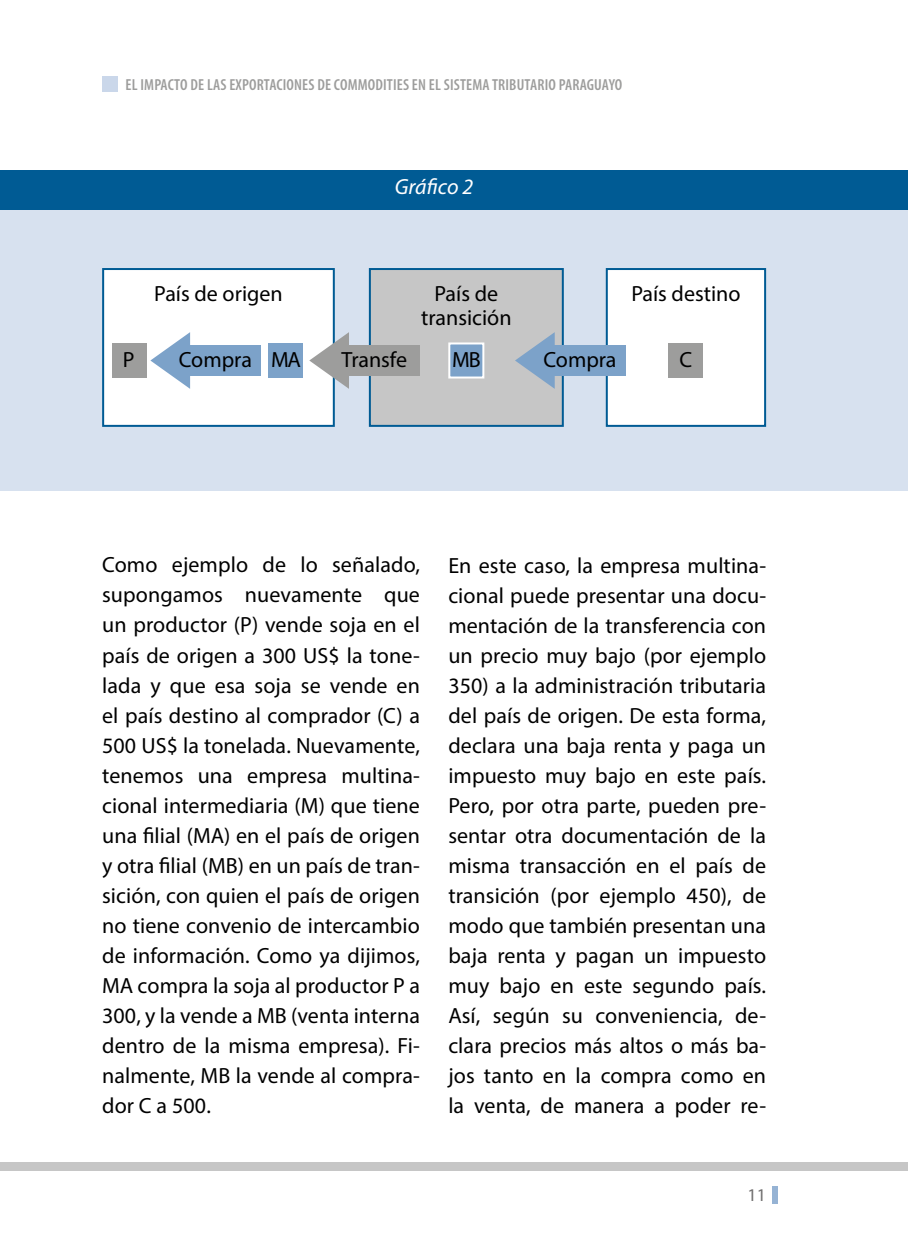
<style>
.page{position:relative;width:908px;height:1248px;background:#fff}
.page>*{position:absolute;margin:0;border:0;box-sizing:border-box;transform-origin:0 0}
.t1{font:22px/30px "Myriad Pro";color:#000;text-align:justify}
.t2{font:italic 22px "Myriad Pro";letter-spacing:-.005em;color:#fff}
.t3{font:18px "Myriad Pro";color:#706f6f}
.t4{font:600 condensed 16px "Myriad Pro";letter-spacing:.01em;color:#9d9d9c}
</style>
<div class="page">
<div style="left:102px;top:77px;width:15px;height:15px;background:#cad7ea"></div>
<div style="left:0;top:1161px;width:907px;height:9px;background:#c6c6c6"></div>
<div style="left:771px;top:1186px;width:6px;height:17px;background:#96b3d4"></div>
<div style="left:0;top:207px;width:907px;height:283px;background:#d7e1ef"></div>
<div style="left:0;top:170px;width:907px;height:40px;background:#005b94"></div>
<div style="left:102px;top:268px;width:232px;height:159px;background:#fff;border:2px solid #005b94"></div>
<div style="left:605px;top:268px;width:160px;height:159px;background:#fff;border:2px solid #005b94"></div>
<div style="left:369px;top:268px;width:194px;height:159px;background:#c6c6c6;border:2px solid #005b94"></div>
<div style="left:112px;top:343px;width:34px;height:34px;background:#9d9d9c"></div>
<div style="left:269px;top:343px;width:34px;height:34px;background:#7ca2c9"></div>
<div style="left:189px;top:345px;width:72px;height:30px;background:#7ca2c9"></div>
<svg style="left:150px;top:332px;width:40px;height:57px"></svg>
<div style="left:553px;top:345px;width:72px;height:30px;background:#7ca2c9"></div>
<svg style="left:515px;top:333px;width:39px;height:55px"></svg>
<div style="left:347px;top:345px;width:73px;height:30px;background:#9d9d9c"></div>
<svg style="left:309px;top:332px;width:40px;height:57px"></svg>
<div style="left:448px;top:342px;width:36px;height:36px;background:#7ca2c9;border:2px solid #fff"></div>
<div style="left:668px;top:343px;width:34px;height:34px;background:#9d9d9c"></div>
<p class="t4" style="left:126px;top:76px;width:498px">EL IMPACTO DE LAS EXPORTACIONES DE COMMODITIES EN EL SISTEMA TRIBUTARIO PARAGUAYO</p>
<p class="t2" style="left:395px;top:173px;width:80px">Gráfico 2</p>
<p class="t1" style="left:154px;top:278px;width:130px">País de origen</p>
<p class="t1" style="left:421px;top:281px;width:92px;line-height:24px;text-align:center">País de transición</p>
<p class="t1" style="left:631px;top:278px;width:111px">País destino</p>
<p class="t1" style="left:123px;top:344px;width:13px">P</p>
<p class="t1" style="left:179px;top:344px;width:124px">Compra MA</p>
<p class="t1" style="left:341px;top:344px;width:67px">Transfe</p>
<p class="t1" style="left:452px;top:344px;width:30px">MB</p>
<p class="t1" style="left:543px;top:344px;width:75px">Compra</p>
<p class="t1" style="left:679px;top:344px;width:14px">C</p>
<p class="t1" style="left:102px;top:549px;width:319px">Como ejemplo de lo señalado, supongamos nuevamente que un productor (P) vende soja en el país de origen a 300 US$ la tone&shy;lada y que esa soja se vende en el país destino al comprador (C) a 500 US$ la tonelada. Nuevamente, tenemos una empresa multina&shy;cional intermediaria (M) que tiene una filial (MA) en el país de origen y otra filial (MB) en un país de tran&shy;sición, con quien el país de origen no tiene convenio de intercambio de información. Como ya dijimos, MA compra la soja al productor P a 300, y la vende a MB (venta interna dentro de la misma empresa). Fi&shy;nalmente, MB la vende al compra&shy;dor C a 500.</p>
<p class="t1" style="left:448px;top:550px;width:319px">En este caso, la empresa multina&shy;cional puede presentar una docu&shy;mentación de la transferencia con un precio muy bajo (por ejemplo 350) a la administración tributaria del país de origen. De esta forma, declara una baja renta y paga un impuesto muy bajo en este país.<br>Pero, por otra parte, pueden pre&shy;sentar otra documentación de la misma transacción en el país de transición (por ejemplo 450), de modo que también presentan una baja renta y pagan un impuesto muy bajo en este segundo país.<br>Así, según su conveniencia, de&shy;clara precios más altos o más ba&shy;jos tanto en la compra como en la venta, de manera a poder re-</p>
<p class="t3" style="left:747px;top:1183px;width:20px">11</p>
</div>
